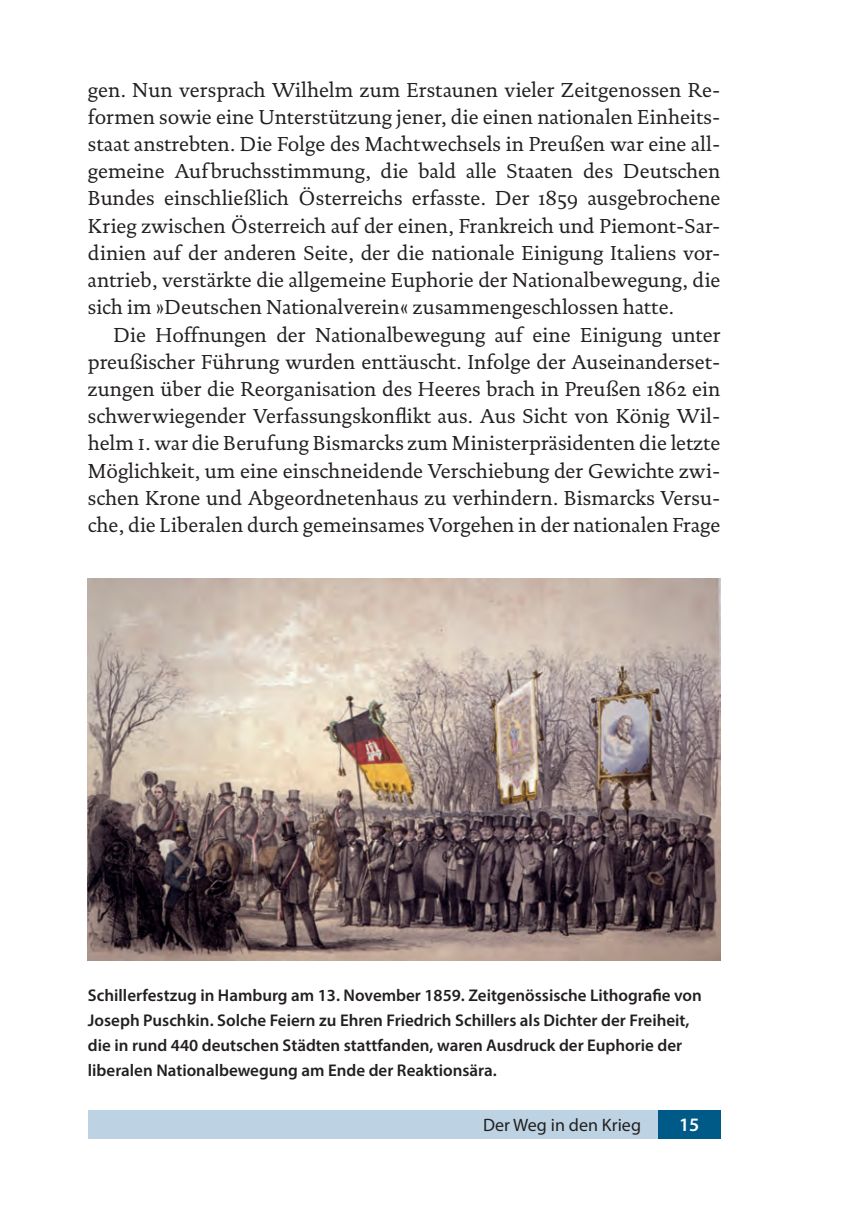
<style>
.page{position:relative;width:851px;height:1219px;background:#fff}
.page>*{position:absolute;margin:0;border:0;box-sizing:border-box;transform-origin:0 0}
.t1{font:20.4px/27.2px "Documenta 130408";color:#231f20}
.t2{font:600 19px "Myriad Pro";color:#fff}
.t3{font:18px "Myriad Pro";color:#231f20}
.t4{font:600 17px/25px "Myriad Pro";color:#231f20}
</style>
<div class="page">
<div style="left:88px;top:1110px;width:632px;height:28px;background:#bdd3e4"></div>
<div style="left:658px;top:1110px;width:62px;height:28px;background:#005a88"></div>
<img style="left:88px;top:578px;width:632px;height:382px">
<p class="t1" style="left:88px;top:75px;width:634px">gen. Nun versprach Wilhelm zum Erstaunen vieler Zeitgenossen Re&shy;formen sowie eine Unterstützung jener, die einen nationalen Einheits&shy;staat anstrebten. Die Folge des Machtwechsels in Preußen war eine all&shy;gemeine Aufbruchsstimmung, die bald alle Staaten des Deutschen Bundes einschließlich Österreichs erfasste. Der 1859 ausgebrochene Krieg zwischen Österreich auf der einen, Frankreich und Piemont-Sar&shy;dinien auf der anderen Seite, der die nationale Einigung Italiens vor&shy;antrieb, verstärkte die allgemeine Euphorie der Nationalbewegung, die sich im »Deutschen Nationalverein« zusammengeschlossen hatte.</p>
<p class="t1" style="left:88px;top:320px;width:634px;text-align:justify;text-indent:26px">Die Hoffnungen der Nationalbewegung auf eine Einigung unter preußischer Führung wurden enttäuscht. Infolge der Auseinanderset&shy;zungen über die Reorganisation des Heeres brach in Preußen 1862 ein schwerwiegender Verfassungskonflikt aus. Aus Sicht von König Wil&shy;helm I. war die Berufung Bismarcks zum Ministerpräsidenten die letzte Möglichkeit, um eine einschneidende Verschiebung der Gewichte zwi&shy;schen Krone und Abgeordnetenhaus zu verhindern. Bismarcks Versu&shy;che, die Liberalen durch gemeinsames Vorgehen in der nationalen Frage</p>
<p class="t4" style="left:88px;top:982px;width:615px">Schillerfestzug in Hamburg am 13. November 1859. Zeitgenössische Lithografie von Joseph Puschkin. Solche Feiern zu Ehren Friedrich Schillers als Dichter der Freiheit, die in rund 440 deutschen Städten stattfanden, waren Ausdruck der Euphorie der liberalen Nationalbewegung am Ende der Reaktionsära.</p>
<p class="t3" style="left:483px;top:1113px;width:159px">Der Weg in den Krieg</p>
<p class="t2" style="left:679px;top:1112px;width:22px">15</p>
</div>
